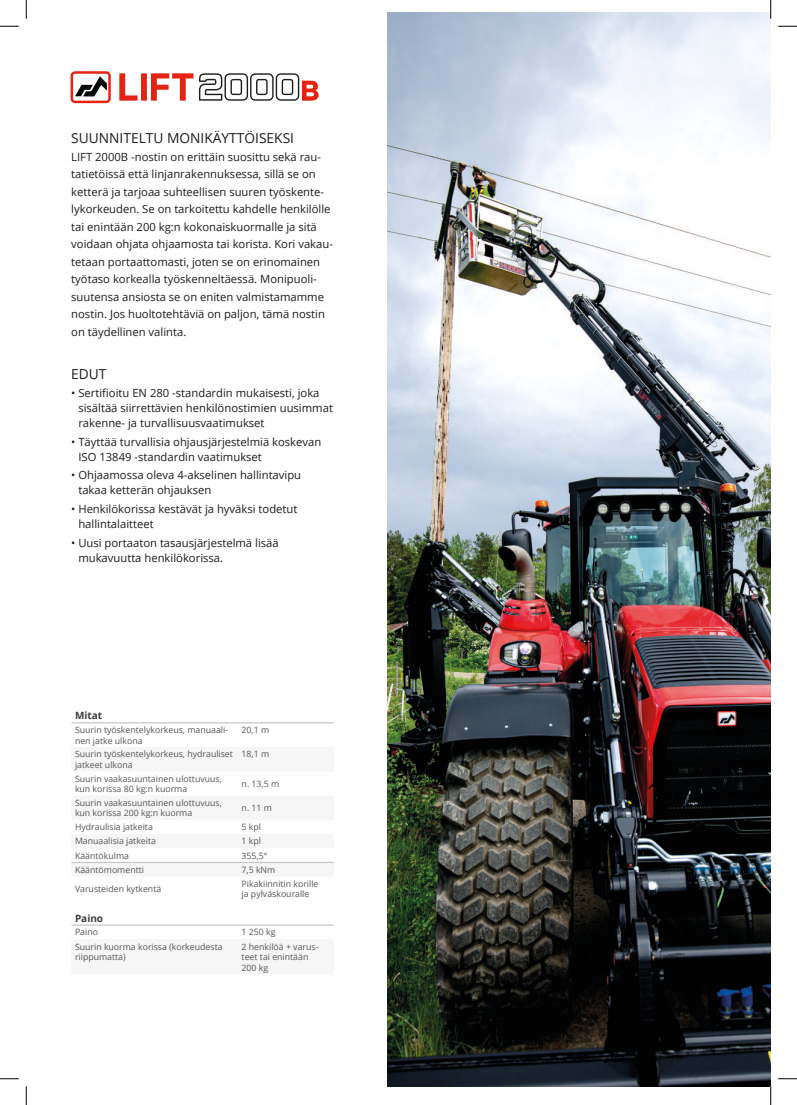
<style>
.page{position:relative;width:797px;height:1105px;background:#fff}
.page>*{position:absolute;margin:0;border:0;box-sizing:border-box;transform-origin:0 0}
.t1{font:13.75px "Open Sans";color:#1d1d1b}
.t2{font:11.25px/17.5px "Open Sans";color:#1d1d1b}
.t3{font:700 10px "Open Sans";color:#3d3d3c}
.t4{font:8.75px/10.5px "Open Sans";color:#575756}
</style>
<div class="page">
<img style="left:388px;top:13px;width:382px;height:1074px">
<svg style="left:119px;top:73px;width:74px;height:28px"></svg>
<svg style="left:71px;top:71px;width:40px;height:32px"></svg>
<div style="left:73px;top:74px;width:35px;height:27px;background:#fff;border-radius:2px"></div>
<svg style="left:75px;top:76px;width:32px;height:20px"></svg>
<svg style="left:199px;top:73px;width:119px;height:28px"></svg>
<svg style="left:72px;top:863px;width:262px;height:1px"></svg>
<hr style="left:71px;top:722px;width:167px;height:1px;background:#c7c7c6">
<hr style="left:238px;top:722px;width:96px;height:1px;background:#c7c7c6">
<hr style="left:71px;top:862px;width:167px;height:1px;background:#c7c7c6">
<hr style="left:238px;top:862px;width:96px;height:1px;background:#c7c7c6">
<hr style="left:71px;top:924px;width:167px;height:2px;background:#c7c7c6">
<hr style="left:238px;top:924px;width:96px;height:2px;background:#c7c7c6">
<svg style="left:0;top:25px;width:19px;height:2px"></svg>
<svg style="left:778px;top:25px;width:19px;height:2px"></svg>
<svg style="left:0;top:1078px;width:19px;height:1px"></svg>
<svg style="left:778px;top:1078px;width:19px;height:1px"></svg>
<svg style="left:25px;top:0;width:2px;height:19px"></svg>
<svg style="left:25px;top:1086px;width:2px;height:19px"></svg>
<svg style="left:770px;top:0;width:1px;height:19px"></svg>
<svg style="left:770px;top:1086px;width:1px;height:19px"></svg>
<p class="t1" style="left:71px;top:129px;width:224px">SUUNNITELTU MONIKÄYTTÖISEKSI</p>
<p class="t2" style="left:71px;top:147px;width:263px">LIFT 2000B -nostin on erittäin suosittu sekä rau&shy;tatietöissä että linjanrakennuksessa, sillä se on ketterä ja tarjoaa suhteellisen suuren työskente&shy;lykorkeuden. Se on tarkoitettu kahdelle henkilölle tai enintään 200 kg:n kokonaiskuormalle ja sitä voidaan ohjata ohjaamosta tai korista. Kori vakau&shy;tetaan portaattomasti, joten se on erinomainen työtaso korkealla työskenneltäessä. Monipuoli&shy;suutensa ansiosta se on eniten valmistamamme nostin. Jos huoltotehtäviä on paljon, tämä nostin on täydellinen valinta.</p>
<p class="t1" style="left:71px;top:364px;width:37px">EDUT</p>
<p class="t2" style="left:78px;top:385px;width:256px;line-height:15px;text-indent:-7px">• Sertifioitu EN 280 -standardin mukaisesti, joka sisältää siirrettävien henkilönostimien uusimmat rakenne- ja turvallisuusvaatimukset</p>
<p class="t2" style="left:78px;top:434px;width:244px;line-height:15px;text-indent:-7px">• Täyttää turvallisia ohjausjärjestelmiä koskevan<br>ISO 13849 -standardin vaatimukset</p>
<p class="t2" style="left:78px;top:468px;width:224px;line-height:15px;text-indent:-7px">• Ohjaamossa oleva 4-akselinen hallintavipu takaa ketterän ohjauksen</p>
<p class="t2" style="left:78px;top:501px;width:220px;line-height:15px;text-indent:-7px">• Henkilökorissa kestävät ja hyväksi todetut hallintalaitteet</p>
<p class="t2" style="left:78px;top:535px;width:202px;line-height:15px;text-indent:-7px">• Uusi portaaton tasausjärjestelmä lisää mukavuutta henkilökorissa.</p>
<p class="t3" style="left:75px;top:708px;width:29px">Mitat</p>
<p class="t4" style="left:75px;top:724px;width:155px">Suurin työskentelykorkeus, manuaali&shy;nen jatke ulkona</p>
<p class="t4" style="left:242px;top:724px;width:29px">20,1 m</p>
<p class="t4" style="left:75px;top:749px;width:159px">Suurin työskentelykorkeus, hydrauliset jatkeet ulkona</p>
<p class="t4" style="left:242px;top:749px;width:29px">18,1 m</p>
<p class="t4" style="left:75px;top:773px;width:148px">Suurin vaakasuuntainen ulottuvuus, kun korissa 80 kg:n kuorma</p>
<p class="t4" style="left:242px;top:778px;width:39px">n. 13,5 m</p>
<p class="t4" style="left:75px;top:797px;width:148px">Suurin vaakasuuntainen ulottuvuus, kun korissa 200 kg:n kuorma</p>
<p class="t4" style="left:242px;top:802px;width:32px">n. 11 m</p>
<p class="t4" style="left:75px;top:821px;width:79px">Hydraulisia jatkeita</p>
<p class="t4" style="left:242px;top:821px;width:21px">5 kpl</p>
<p class="t4" style="left:75px;top:836px;width:83px">Manuaalisia jatkeita</p>
<p class="t4" style="left:242px;top:836px;width:21px">1 kpl</p>
<p class="t4" style="left:75px;top:850px;width:56px">Kääntökulma</p>
<p class="t4" style="left:242px;top:850px;width:27px">355,5°</p>
<p class="t4" style="left:75px;top:864px;width:71px">Kääntömomentti</p>
<p class="t4" style="left:242px;top:864px;width:35px">7,5 kNm</p>
<p class="t4" style="left:75px;top:883px;width:88px">Varusteiden kytkentä</p>
<p class="t4" style="left:242px;top:878px;width:78px">Pikakiinnitin korille ja pylväskouralle</p>
<p class="t3" style="left:75px;top:911px;width:30px">Paino</p>
<p class="t4" style="left:75px;top:927px;width:25px">Paino</p>
<p class="t4" style="left:242px;top:927px;width:35px">1 250 kg</p>
<p class="t4" style="left:75px;top:941px;width:149px">Suurin kuorma korissa (korkeudesta riippumatta)</p>
<p class="t4" style="left:242px;top:941px;width:78px">2 henkilöä + varus&shy;teet tai enintään<br>200 kg</p>
</div>
